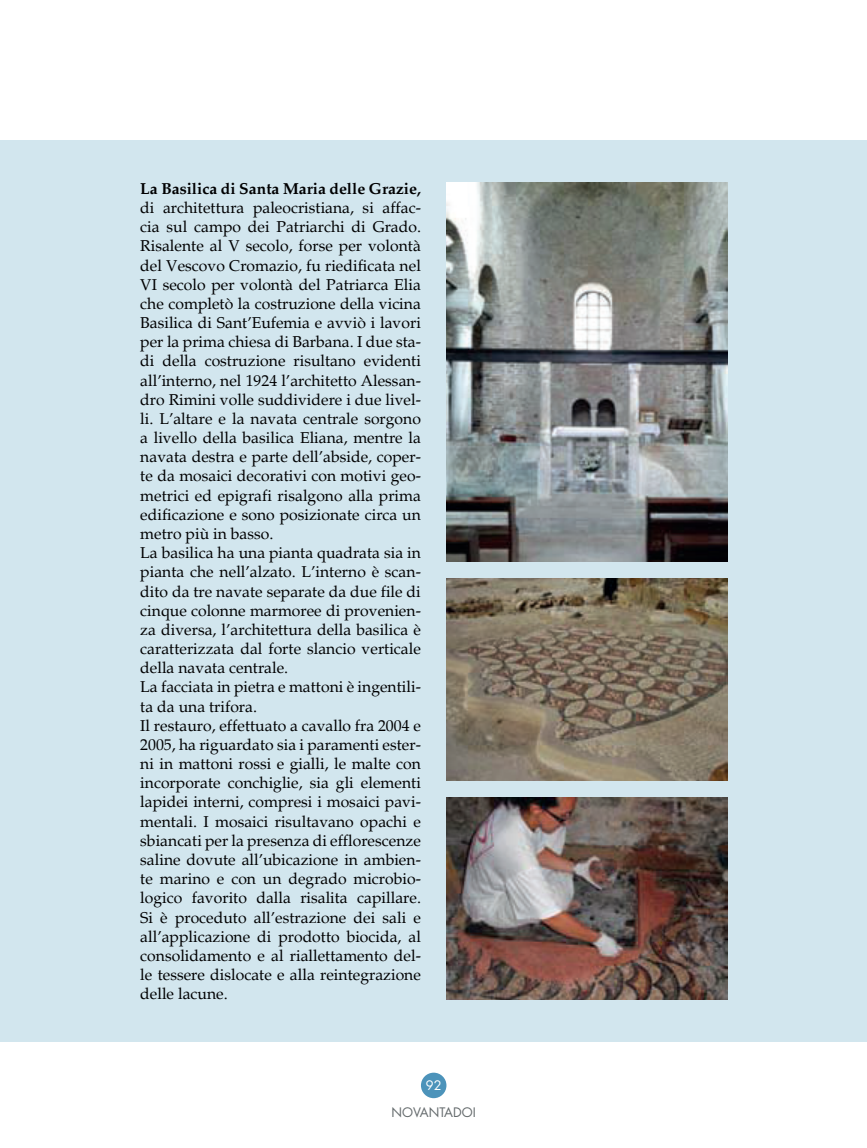
<style>
.page{position:relative;width:867px;height:1148px;background:#fff}
.page>*{position:absolute;margin:0;border:0;box-sizing:border-box;transform-origin:0 0}
.t1{font:15.75px/19.2px "Palatino";color:#000001}
.t2{font:700 15.75px "Palatino";color:#000001}
.t3{font:12.75px "Futura";color:#646a6c}
.t4{font:12.75px "Futura";color:#fff}
</style>
<div class="page">
<div style="left:421px;top:1072px;width:25px;height:26px;background:#4c93ba;border-radius:50%"></div>
<div style="left:0;top:140px;width:867px;height:901px;background:#d2e6ee"></div>
<img style="left:446px;top:182px;width:281px;height:379px">
<img style="left:446px;top:578px;width:281px;height:202px">
<img style="left:446px;top:797px;width:281px;height:202px">
<p class="t2" style="left:140px;top:179px;width:282px">La Basilica di Santa Maria delle Grazie,</p>
<p class="t1" style="left:140px;top:198px;width:282px">di architettura paleocristiana, si affac&shy;cia sul campo dei Patriarchi di Grado.<br>Risalente al V secolo, forse per volontà del Vescovo Cromazio, fu riedificata nel VI secolo per volontà del Patriarca Elia che completò la costruzione della vicina Basilica di Sant’Eufemia e avviò i lavori per la prima chiesa di Barbana. I due sta&shy;di della costruzione risultano evidenti all’interno, nel 1924 l’architetto Alessan&shy;dro Rimini volle suddividere i due livel&shy;li. L’altare e la navata centrale sorgono a livello della basilica Eliana, mentre la navata destra e parte dell’abside, coper&shy;te da mosaici decorativi con motivi geo&shy;metrici ed epigrafi risalgono alla prima edificazione e sono posizionate circa un metro più in basso.<br>La basilica ha una pianta quadrata sia in pianta che nell’alzato. L’interno è scan&shy;dito da tre navate separate da due file di cinque colonne marmoree di provenien&shy;za diversa, l’architettura della basilica è caratterizzata dal forte slancio verticale della navata centrale.<br>La facciata in pietra e mattoni è ingentili&shy;ta da una trifora.<br>Il restauro, effettuato a cavallo fra 2004 e 2005, ha riguardato sia i paramenti ester&shy;ni in mattoni rossi e gialli, le malte con incorporate conchiglie, sia gli elementi lapidei interni, compresi i mosaici pavi&shy;mentali. I mosaici risultavano opachi e sbiancati per la presenza di efflorescenze saline dovute all’ubicazione in ambien&shy;te marino e con un degrado microbio&shy;logico favorito dalla risalita capillare.<br>Si è proceduto all’estrazione dei sali e all’applicazione di prodotto biocida, al consolidamento e al riallettamento del&shy;le tessere dislocate e alla reintegrazione delle lacune.</p>
<p class="t4" style="left:426px;top:1079px;width:17px">92</p>
<p class="t3" style="left:391px;top:1106px;width:86px">NOVANTADOI</p>
</div>
